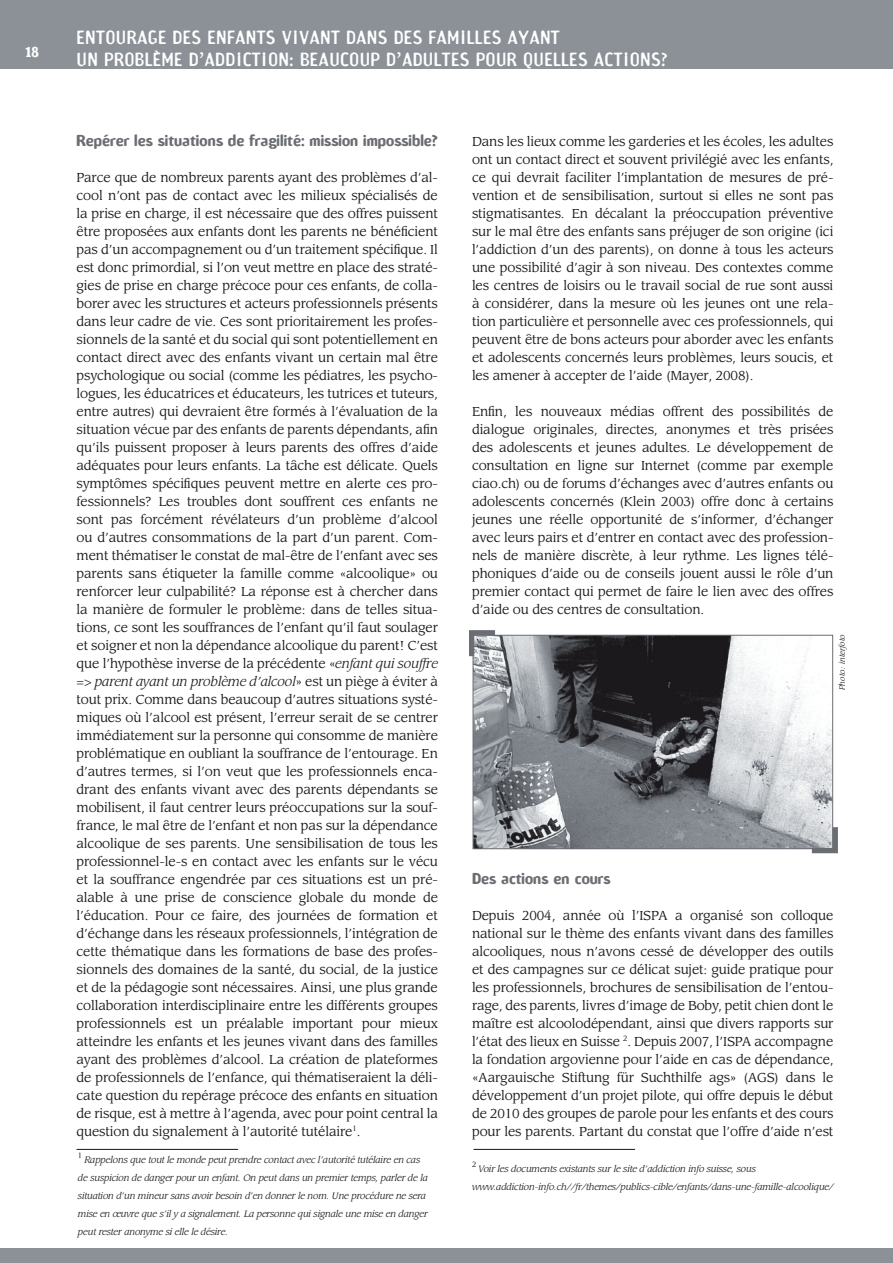
<style>
.page{position:relative;width:893px;height:1263px;background:#fff}
.page>*{position:absolute;margin:0;border:0;box-sizing:border-box;transform-origin:0 0}
.t1{font:18px/21.6px "Amoebia Sans";letter-spacing:.02em;color:#fff}
.t2{font:700 15px "Amoebia";color:#6a6d72}
.t3{font:700 13.5px "Amoebia";color:#fff}
.t4{font:12.75px/18px "Leawood";letter-spacing:-.01em;color:#1a161a;text-align:justify}
.t5{font:italic 9.15px/18px "Leawood";letter-spacing:-.01em;color:#1a161a}
.t6{font:italic 9px/18px "Leawood";letter-spacing:-.01em;color:#1a161a}
.t7{font:italic 7.5px "Leawood";color:#1a161a}
.t8{font:7.5px "Leawood";color:#1a161a}
.s1{font-style:italic}
</style>
<div class="page">
<div style="left:0;top:0;width:893px;height:68px;background:#8c9198"></div>
<div style="left:0;top:1249px;width:893px;height:14px;background:#8c9198"></div>
<img style="left:475px;top:637px;width:356px;height:210px">
<div style="left:473px;top:635px;width:360px;height:214px;border:1px solid #6a6d72"></div>
<svg style="left:469px;top:630px;width:28px;height:28px"></svg>
<svg style="left:810px;top:825px;width:28px;height:29px"></svg>
<hr style="left:77px;top:1149px;width:161px;height:1px;background:#191518">
<hr style="left:473px;top:1149px;width:162px;height:1px;background:#191518">
<p class="t3" style="left:26px;top:45px;width:15px">18</p>
<h1 class="t1" style="left:77px;top:27px;width:593px;text-indent:352px">FAMILLES AYANT<br>UN PROBLÈME D’ADD ICTION: BEAUCOUP D’ADULTES POUR QUELLES ACTIONS?</h1>
<h1 class="t1" style="left:77px;top:27px;width:107px">ENTOURAGE DES</h1>
<h1 class="t1" style="left:207px;top:27px;width:150px">EN FANTS VIVANT DANS</h1>
<h1 class="t1" style="left:394px;top:27px;width:10px">DES</h1>
<p class="t2" style="left:77px;top:132px;width:363px">Repérer les situations de fragilité: mission impossible?</p>
<p class="t4" style="left:77px;top:168px;width:363px">Parce que de nombreux parents ayant des problèmes d’al&shy;cool n’ont pas de contact avec les milieux spécialisés de la prise en charge, il est nécessaire que des offres puissent être proposées aux enfants dont les parents ne bénéficient pas d’un accompagnement ou d’un traitement spécifique. Il est donc primordial, si l’on veut mettre en place des straté&shy;gies de prise en charge précoce pour ces enfants, de colla&shy;borer avec les structures et acteurs professionnels présents dans leur cadre de vie. Ces sont prioritairement les profes&shy;sionnels de la santé et du social qui sont potentiellement en contact direct avec des enfants vivant un certain mal être psychologique ou social (comme les pédiatres, les psycho&shy;logues, les éducatrices et éducateurs, les tutrices et tuteurs, entre autres) qui devraient être formés à l’évaluation de la situation vécue par des enfants de parents dépendants, afin qu’ils puissent proposer à leurs parents des offres d’aide adéquates pour leurs enfants. La tâche est délicate. Quels symptômes spécifiques peuvent mettre en alerte ces pro&shy;fessionnels? Les troubles dont souffrent ces enfants ne sont pas forcément révélateurs d’un problème d’alcool ou d’autres consommations de la part d’un parent. Com&shy;ment thématiser le constat de mal-être de l’enfant avec ses parents sans étiqueter la famille comme «alcoolique» ou renforcer leur culpabilité? La réponse est à chercher dans la manière de formuler le problème: dans de telles situa&shy;tions, ce sont les souffrances de l’enfant qu’il faut soulager et soigner et non la dépendance alcoolique du parent! C’est que l’hypothèse inverse de la précédente «<span class="s1">enfant qui souffre =&gt; parent ayant un problème d’alcool</span>» est un piège à éviter à tout prix. Comme dans beaucoup d’autres situations systé&shy;miques où l’alcool est présent, l’erreur serait de se centrer immédiatement sur la personne qui consomme de manière problématique en oubliant la souffrance de l’entourage. En d’autres termes, si l’on veut que les professionnels enca&shy;drant des enfants vivant avec des parents dépendants se mobilisent, il faut centrer leurs préoccupations sur la souf&shy;france, le mal être de l’enfant et non pas sur la dépendance alcoolique de ses parents. Une sensibilisation de tous les professionnel-le-s en contact avec les enfants sur le vécu et la souffrance engendrée par ces situations est un pré&shy;alable à une prise de conscience globale du monde de l’éducation. Pour ce faire, des journées de formation et d’échange dans les réseaux professionnels, l’intégration de cette thématique dans les formations de base des profes&shy;sionnels des domaines de la santé, du social, de la justice et de la pédagogie sont nécessaires. Ainsi, une plus grande collaboration interdisciplinaire entre les différents groupes professionnels est un préalable important pour mieux atteindre les enfants et les jeunes vivant dans des familles ayant des problèmes d’alcool. La création de plateformes de professionnels de l’enfance, qui thématiseraient la déli&shy;cate question du repérage précoce des enfants en situation de risque, est à mettre à l’agenda, avec pour point central la question du signalement à l’autorité tutélaire<sup>1</sup>.</p>
<p class="t4" style="left:472px;top:132px;width:363px">Dans les lieux comme les garderies et les écoles, les adultes ont un contact direct et souvent privilégié avec les enfants, ce qui devrait faciliter l’implantation de mesures de pré&shy;vention et de sensibilisation, surtout si elles ne sont pas stigmatisantes. En décalant la préoccupation préventive sur le mal être des enfants sans préjuger de son origine (ici l’addiction d’un des parents), on donne à tous les acteurs une possibilité d’agir à son niveau. Des contextes comme les centres de loisirs ou le travail social de rue sont aussi à considérer, dans la mesure où les jeunes ont une rela&shy;tion particulière et personnelle avec ces professionnels, qui peuvent être de bons acteurs pour aborder avec les enfants et adolescents concernés leurs problèmes, leurs soucis, et les amener à accepter de l’aide (Mayer, 2008).</p>
<p class="t4" style="left:472px;top:402px;width:363px">Enfin, les nouveaux médias offrent des possibilités de dialogue originales, directes, anonymes et très prisées des adolescents et jeunes adultes. Le développement de consultation en ligne sur Internet (comme par exemple ciao.ch) ou de forums d’échanges avec d’autres enfants ou adolescents concernés (Klein 2003) offre donc à certains jeunes une réelle opportunité de s’informer, d’échanger avec leurs pairs et d’entrer en contact avec des profession&shy;nels de manière discrète, à leur rythme. Les lignes télé&shy;phoniques d’aide ou de conseils jouent aussi le rôle d’un premier contact qui permet de faire le lien avec des offres d’aide ou des centres de consultation.</p>
<p class="t7" style="left:838px;top:690px;width:57px;rotate:-90deg">Photo: interfoto</p>
<p class="t2" style="left:472px;top:870px;width:140px">Des actions en cours</p>
<p class="t4" style="left:472px;top:906px;width:363px">Depuis 2004, année où l’ISPA a organisé son colloque national sur le thème des enfants vivant dans des familles alcooliques, nous n’avons cessé de développer des outils et des campagnes sur ce délicat sujet: guide pratique pour les professionnels, brochures de sensibilisation de l’entou&shy;rage, des parents, livres d’image de Boby, petit chien dont le maître est alcoolodépendant, ainsi que divers rapports sur l’état des lieux en Suisse <sup>2</sup>. Depuis 2007, l’ISPA accompagne la fondation argovienne pour l’aide en cas de dépendance, «Aargauische Stiftung für Suchthilfe ags» (AGS) dans le développement d’un projet pilote, qui offre depuis le début de 2010 des groupes de parole pour les enfants et des cours pour les parents. Partant du constat que l’offre d’aide n’est</p>
<p class="t8" style="left:78px;top:1151px;width:6px">1</p>
<p class="t5" style="left:78px;top:1150px;width:351px;text-indent:6px">Rappelons que tout le monde peut prendre contact avec l’autorité tutélaire en cas de suspicion de danger pour un enfant. On peut dans un premier temps, parler de la situation d’un mineur sans avoir besoin d’en donner le nom. Une procédure ne sera mise en œuvre que s’il y a signalement. La personne qui signale une mise en danger peut rester anonyme si elle le désire.</p>
<p class="t8" style="left:472px;top:1160px;width:6px">2</p>
<p class="t6" style="left:472px;top:1159px;width:363px;text-indent:6px">Voir les documents existants sur le site d’addiction info suisse, sous www.addiction-info.ch//fr/themes/publics-cible/enfants/dans-une-famille-alcoolique/</p>
</div>
